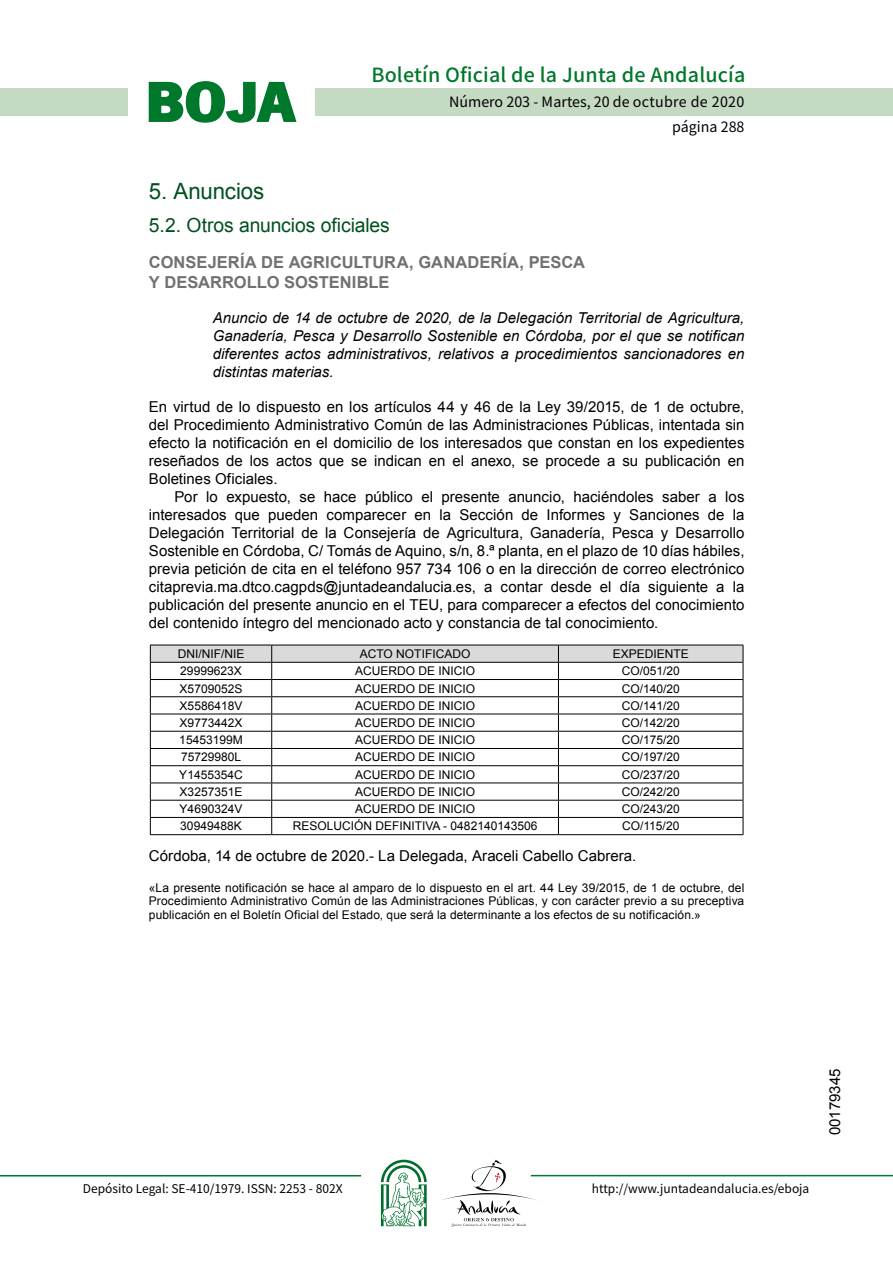
<style>
.page{position:relative;width:893px;height:1263px;background:#fff}
.page>*{position:absolute;margin:0;border:0;box-sizing:border-box;transform-origin:0 0}
.t1{font:700 57.75px "News Got T";color:#00782c;scale:1.14 1}
.t2{font:22.5px "Arial";letter-spacing:-.005em;color:#00501f}
.t3{font:500 19.5px "Noto Sans HK";letter-spacing:.01em;color:#00782c}
.t4{font:19.5px "Arial";letter-spacing:-.005em;color:#00501f}
.t5{font:700 16.5px/19.5px "Arial";letter-spacing:.005em;color:#707173}
.t6{font:15px/18px "Arial";color:#000;text-align:justify}
.t7{font:italic 15px/18px "Arial";color:#000;text-align:justify}
.t8{font:14.25px/24.5px "Noto Sans HK";color:#000;text-align:right}
.t9{font:12px/13.5px "Arial";color:#000;text-align:justify}
.t10{font:12px "Noto Sans HK";color:#000}
</style>
<div class="page">
<div style="left:315px;top:88px;width:577px;height:28px;background:#c5dac3"></div>
<div style="left:0;top:88px;width:128px;height:28px;background:#c5dac3"></div>
<hr style="left:0;top:1175px;width:361px;height:2px;background:#00782c">
<hr style="left:531px;top:1175px;width:361px;height:1px;background:#00782c">
<svg style="left:148px;top:81px;width:149px;height:42px"></svg>
<svg style="left:442px;top:1160px;width:100px;height:67px"></svg>
<svg style="left:381px;top:1160px;width:45px;height:66px"></svg>
<svg style="left:150px;top:645px;width:593px;height:189px"></svg>
<hr style="left:150px;top:834px;width:122px;height:1px;background:#000">
<hr style="left:272px;top:834px;width:286px;height:1px;background:#000">
<hr style="left:558px;top:834px;width:185px;height:1px;background:#000">
<h1 class="t1" style="left:145px;top:68px;width:133px">BOJA</h1>
<h3 class="t3" style="left:371px;top:64px;width:375px">Boletín Oficial de la Junta de Andalucía</h3>
<p class="t8" style="left:449px;top:90px;width:297px">Número 203 - Martes, 20 de octubre de 2020 página 288</p>
<h2 class="t2" style="left:149px;top:177px;width:117px">5. Anuncios</h2>
<h3 class="t4" style="left:149px;top:212px;width:242px">5.2. Otros anuncios oficiales</h3>
<p class="t5" style="left:149px;top:253px;width:437px">CONSEJERÍA DE AGRICULTURA, GANADERÍA, PESCA<br>Y DESARROLLO SOSTENIBLE</p>
<p class="t7" style="left:213px;top:309px;width:533px">Anuncio de 14 de octubre de 2020, de la Delegación Territorial de Agricultura, Ganadería, Pesca y Desarrollo Sostenible en Córdoba, por el que se notifican diferentes actos administrativos, relativos a procedimientos sancionadores en distintas materias.</p>
<p class="t6" style="left:149px;top:398px;width:597px">En virtud de lo dispuesto en los artículos 44 y 46 de la Ley 39/2015, de 1 de octubre, del Procedimiento Administrativo Común de las Administraciones Públicas, intentada sin efecto la notificación en el domicilio de los interesados que constan en los expedientes reseñados de los actos que se indican en el anexo, se procede a su publicación en Boletines Oficiales.</p>
<p class="t6" style="left:149px;top:488px;width:597px;text-indent:26px">Por lo expuesto, se hace público el presente anuncio, haciéndoles saber a los interesados que pueden comparecer en la Sección de Informes y Sanciones de la Delegación Territorial de la Consejería de Agricultura, Ganadería, Pesca y Desarrollo Sostenible en Córdoba, C/ Tomás de Aquino, s/n, 8.ª planta, en el plazo de 10 días hábiles, previa petición de cita en el teléfono 957 734 106 o en la dirección de correo electrónico citaprevia.ma.dtco.cagpds@juntadeandalucia.es, a contar desde el día siguiente a la publicación del presente anuncio en el TEU, para comparecer a efectos del conocimiento del contenido íntegro del mencionado acto y constancia de tal conocimiento.</p>
<p class="t9" style="left:178px;top:647px;width:68px">DNI/NIF/NIE</p>
<p class="t9" style="left:360px;top:647px;width:112px">ACTO NOTIFICADO</p>
<p class="t9" style="left:612px;top:647px;width:78px">EXPEDIENTE</p>
<p class="t9" style="left:180px;top:664px;width:63px">29999623X</p>
<p class="t9" style="left:355px;top:664px;width:122px">ACUERDO DE INICIO</p>
<p class="t9" style="left:621px;top:664px;width:60px">CO/051/20</p>
<p class="t9" style="left:180px;top:682px;width:64px">X5709052S</p>
<p class="t9" style="left:355px;top:682px;width:122px">ACUERDO DE INICIO</p>
<p class="t9" style="left:621px;top:682px;width:60px">CO/140/20</p>
<p class="t9" style="left:180px;top:699px;width:64px">X5586418V</p>
<p class="t9" style="left:355px;top:699px;width:122px">ACUERDO DE INICIO</p>
<p class="t9" style="left:621px;top:699px;width:60px">CO/141/20</p>
<p class="t9" style="left:180px;top:716px;width:64px">X9773442X</p>
<p class="t9" style="left:355px;top:716px;width:122px">ACUERDO DE INICIO</p>
<p class="t9" style="left:621px;top:716px;width:60px">CO/142/20</p>
<p class="t9" style="left:179px;top:733px;width:65px">15453199M</p>
<p class="t9" style="left:355px;top:733px;width:122px">ACUERDO DE INICIO</p>
<p class="t9" style="left:621px;top:733px;width:60px">CO/175/20</p>
<p class="t9" style="left:181px;top:751px;width:62px">75729980L</p>
<p class="t9" style="left:355px;top:751px;width:122px">ACUERDO DE INICIO</p>
<p class="t9" style="left:621px;top:751px;width:60px">CO/197/20</p>
<p class="t9" style="left:179px;top:768px;width:65px">Y1455354C</p>
<p class="t9" style="left:355px;top:768px;width:122px">ACUERDO DE INICIO</p>
<p class="t9" style="left:621px;top:768px;width:60px">CO/237/20</p>
<p class="t9" style="left:180px;top:785px;width:64px">X3257351E</p>
<p class="t9" style="left:355px;top:785px;width:122px">ACUERDO DE INICIO</p>
<p class="t9" style="left:621px;top:785px;width:60px">CO/242/20</p>
<p class="t9" style="left:180px;top:802px;width:64px">Y4690324V</p>
<p class="t9" style="left:355px;top:802px;width:122px">ACUERDO DE INICIO</p>
<p class="t9" style="left:621px;top:802px;width:60px">CO/243/20</p>
<p class="t9" style="left:180px;top:820px;width:63px">30949488K</p>
<p class="t9" style="left:293px;top:820px;width:246px">RESOLUCIÓN DEFINITIVA - 0482140143506</p>
<p class="t9" style="left:622px;top:820px;width:59px">CO/115/20</p>
<p class="t6" style="left:149px;top:847px;width:489px">Córdoba, 14 de octubre de 2020.- La Delegada, Araceli Cabello Cabrera.</p>
<p class="t9" style="left:149px;top:881px;width:597px">«La presente notificación se hace al amparo de lo dispuesto en el art. 44 Ley 39/2015, de 1 de octubre, del Procedimiento Administrativo Común de las Administraciones Públicas, y con carácter previo a su preceptiva publicación en el Boletín Oficial del Estado, que será la determinante a los efectos de su notificación.»</p>
<p class="t10" style="left:83px;top:1181px;width:261px">Depósito Legal: SE-410/1979. ISSN: 2253 - 802X</p>
<p class="t10" style="left:592px;top:1181px;width:219px">http://www.juntadeandalucia.es/eboja</p>
<p class="t6" style="left:826px;top:1135px;width:68px;rotate:-90deg">00179345</p>
</div>
